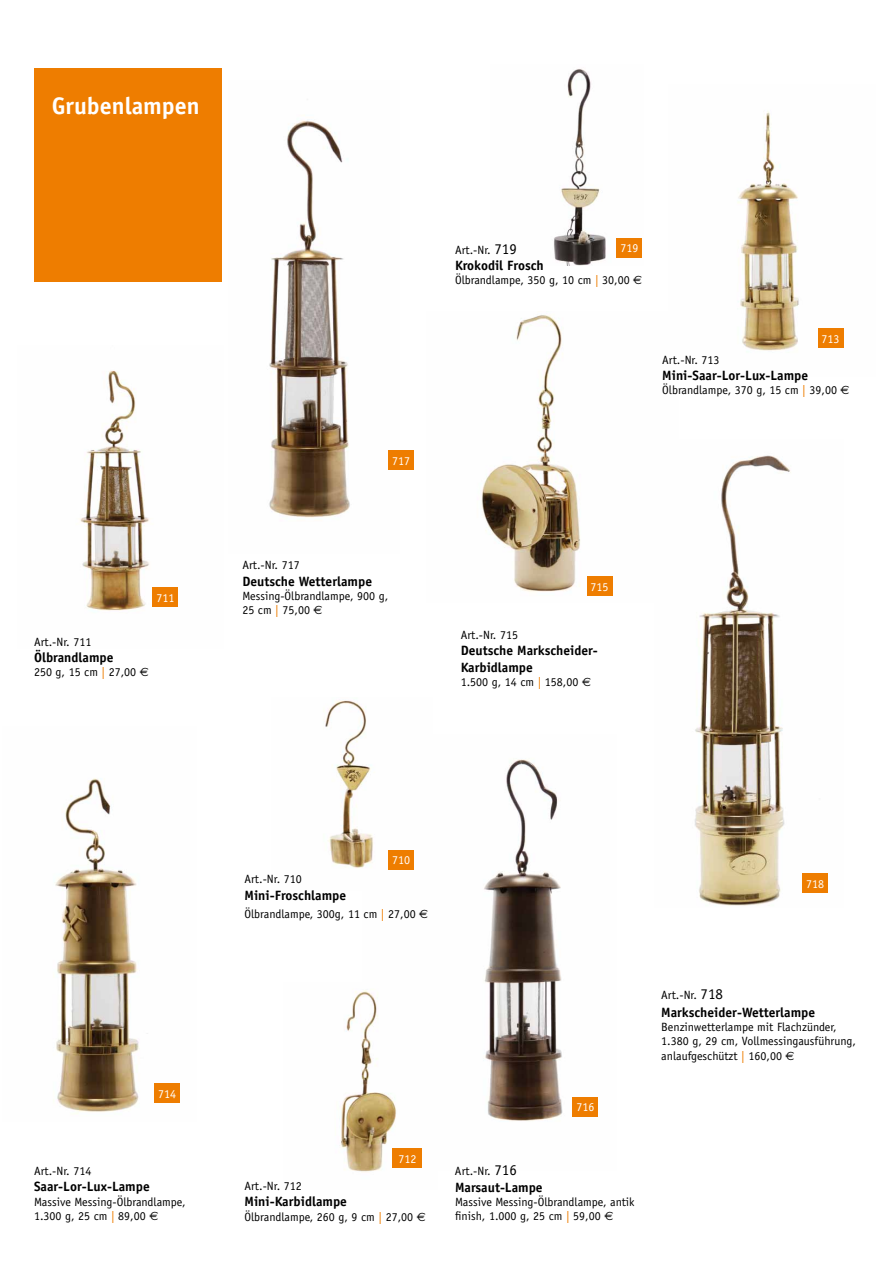
<style>
.page{position:relative;width:893px;height:1263px;background:#fff}
.page>*{position:absolute;margin:0;border:0;box-sizing:border-box;transform-origin:0 0}
.t1{font:700 24px "Officina Sans Std";color:#fff}
.t2{font:700 13.5px/16.2px "Officina Sans Std";color:#000}
.t3{font:12px/14.4px "Officina Sans Std";color:#000}
.t4{font:12px "Officina Sans Std";color:#fff}
.s1{color:#ee7d00}
.s2{font-family:"Euro Sans Std"}
.s3{font-size:15px}
</style>
<div class="page">
<img style="left:80px;top:370px;width:98px;height:241px">
<img style="left:737px;top:111px;width:107px;height:240px">
<img style="left:484px;top:759px;width:114px;height:362px">
<img style="left:694px;top:455px;width:134px;height:451px">
<img style="left:481px;top:315px;width:132px;height:281px">
<img style="left:554px;top:69px;width:88px;height:197px">
<div style="left:35px;top:68px;width:187px;height:213px;background:#ee7d00"></div>
<img style="left:323px;top:700px;width:50px;height:168px">
<img style="left:341px;top:990px;width:81px;height:182px">
<div style="left:393px;top:1149px;width:29px;height:19px;background:#ee7d00"></div>
<div style="left:388px;top:850px;width:26px;height:20px;background:#ee7d00"></div>
<img style="left:269px;top:120px;width:131px;height:398px">
<div style="left:388px;top:451px;width:26px;height:19px;background:#ee7d00"></div>
<div style="left:818px;top:329px;width:25px;height:19px;background:#ee7d00"></div>
<div style="left:802px;top:874px;width:26px;height:19px;background:#ee7d00"></div>
<div style="left:573px;top:1097px;width:25px;height:19px;background:#ee7d00"></div>
<div style="left:153px;top:588px;width:25px;height:19px;background:#ee7d00"></div>
<img style="left:53px;top:778px;width:127px;height:336px">
<div style="left:154px;top:1084px;width:26px;height:19px;background:#ee7d00"></div>
<div style="left:587px;top:577px;width:25px;height:19px;background:#ee7d00"></div>
<div style="left:617px;top:239px;width:25px;height:19px;background:#ee7d00"></div>
<h1 class="t1" style="left:52px;top:91px;width:149px">Grubenlampen</h1>
<p class="t4" style="left:156px;top:591px;width:19px">711</p>
<p class="t3" style="left:34px;top:634px;width:59px">Art.-Nr. 711</p>
<p class="t2" style="left:34px;top:649px;width:81px">Ölbrandlampe</p>
<p class="t3" style="left:34px;top:665px;width:116px">250 g, 15 cm <span class="s1">|</span> 27,00 <span class="s2">€</span></p>
<p class="t4" style="left:392px;top:453px;width:19px">717</p>
<p class="t3" style="left:242px;top:558px;width:59px">Art.-Nr. 717</p>
<p class="t2" style="left:242px;top:573px;width:131px">Deutsche Wetterlampe</p>
<p class="t3" style="left:242px;top:589px;width:147px">Messing-Ölbrandlampe, 900 g,<br>25 cm <span class="s1">|</span> 75,00 <span class="s2">€</span></p>
<p class="t3" style="left:455px;top:243px;width:63px">Art.-Nr. <span class="s3">719</span></p>
<p class="t2" style="left:455px;top:257px;width:90px">Krokodil Frosch</p>
<p class="t3" style="left:455px;top:273px;width:189px">Ölbrandlampe, 350 g, 10 cm <span class="s1">|</span> 30,00 <span class="s2">€</span></p>
<p class="t4" style="left:620px;top:241px;width:19px">719</p>
<p class="t4" style="left:822px;top:332px;width:19px">713</p>
<p class="t3" style="left:662px;top:353px;width:59px">Art.-Nr. 713</p>
<p class="t2" style="left:662px;top:367px;width:147px">Mini-Saar-Lor-Lux-Lampe</p>
<p class="t3" style="left:662px;top:383px;width:189px">Ölbrandlampe, 370 g, 15 cm <span class="s1">|</span> 39,00 <span class="s2">€</span></p>
<p class="t4" style="left:591px;top:580px;width:19px">715</p>
<p class="t3" style="left:461px;top:628px;width:59px">Art.-Nr. 715</p>
<p class="t2" style="left:461px;top:643px;width:139px">Deutsche Markscheider-<br>Karbidlampe</p>
<p class="t3" style="left:461px;top:675px;width:132px">1.500 g, 14 cm <span class="s1">|</span> 158,00 <span class="s2">€</span></p>
<p class="t4" style="left:158px;top:1086px;width:19px">714</p>
<p class="t3" style="left:34px;top:1164px;width:59px">Art.-Nr. 714</p>
<p class="t2" style="left:34px;top:1178px;width:117px">Saar-Lor-Lux-Lampe</p>
<p class="t3" style="left:34px;top:1194px;width:153px">Massive Messing-Ölbrandlampe,<br>1.300 g, 25 cm <span class="s1">|</span> 89,00 <span class="s2">€</span></p>
<p class="t4" style="left:392px;top:853px;width:19px">710</p>
<p class="t3" style="left:244px;top:872px;width:59px">Art.-Nr. 710</p>
<p class="t2" style="left:244px;top:887px;width:103px">Mini-Froschlampe</p>
<p class="t3" style="left:244px;top:906px;width:185px">Ölbrandlampe, 300g, 11 cm <span class="s1">|</span> 27,00 <span class="s2">€</span></p>
<p class="t4" style="left:398px;top:1151px;width:19px">712</p>
<p class="t3" style="left:244px;top:1179px;width:59px">Art.-Nr. 712</p>
<p class="t2" style="left:244px;top:1193px;width:104px">Mini-Karbidlampe</p>
<p class="t3" style="left:244px;top:1209px;width:183px">Ölbrandlampe, 260 g, 9 cm <span class="s1">|</span> 27,00 <span class="s2">€</span></p>
<p class="t4" style="left:806px;top:877px;width:19px">718</p>
<p class="t4" style="left:576px;top:1100px;width:19px">716</p>
<p class="t3" style="left:455px;top:1164px;width:63px">Art.-Nr. <span class="s3">716</span></p>
<p class="t2" style="left:455px;top:1179px;width:89px">Marsaut-Lampe</p>
<p class="t3" style="left:455px;top:1195px;width:181px">Massive Messing-Ölbrandlampe, antik finish, 1.000 g, 25 cm <span class="s1">|</span> 59,00 <span class="s2">€</span></p>
<p class="t3" style="left:661px;top:987px;width:63px">Art.-Nr. <span class="s3">718</span></p>
<p class="t2" style="left:661px;top:1004px;width:156px">Markscheider-Wetterlampe</p>
<p class="t3" style="left:661px;top:1020px;width:196px">Benzinwetterlampe mit Flachzünder,<br>1.380 g, 29 cm, Vollmessingausführung, anlaufgeschützt <span class="s1">|</span> 160,00 <span class="s2">€</span></p>
</div>
